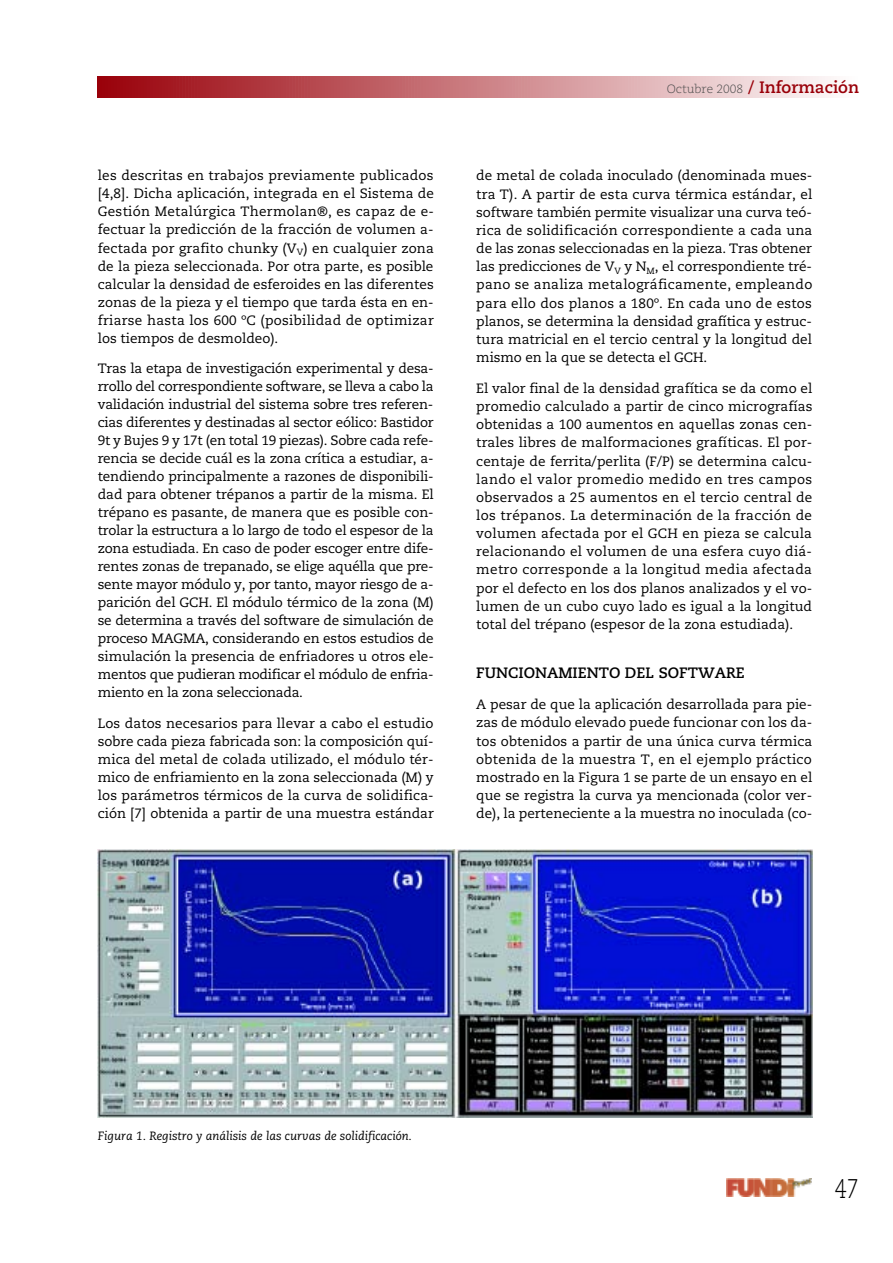
<style>
.page{position:relative;width:893px;height:1263px;background:#fff}
.page>*{position:absolute;margin:0;border:0;box-sizing:border-box;transform-origin:0 0}
.t1{font:300 27px "Caecilia";color:#000;scale:.8 1}
.t2{font:700 16.5px "Caecilia";color:#990009}
.t3{font:700 15px "Caecilia";color:#000}
.t4{font:13.5px/18px "Caecilia";color:#000;text-align:justify}
.t5{font:italic 12px "Caecilia";color:#000}
.s1{font-weight:300;font-size:12px;color:#4d4d4d}
</style>
<div class="page">
<svg style="left:98px;top:77px;width:730px;height:21px;background:#c97a7f"></svg>
<img style="left:726px;top:1178px;width:85px;height:18px">
<img style="left:98px;top:849px;width:714px;height:269px">
<p class="t4" style="left:98px;top:168px;width:338px">les descritas en trabajos previamente publicados [4,8]. Dicha aplicación, integrada en el Sistema de Gestión Metalúrgica Thermolan®, es capaz de e&shy;fectuar la predicción de la fracción de volumen a&shy;fectada por grafito chunky (V<sub>V</sub>) en cualquier zona de la pieza seleccionada. Por otra parte, es posible calcular la densidad de esferoides en las diferentes zonas de la pieza y el tiempo que tarda ésta en en&shy;friarse hasta los 600 ºC (posibilidad de optimizar los tiempos de desmoldeo).</p>
<p class="t4" style="left:98px;top:361px;width:338px">Tras la etapa de investigación experimental y desa&shy;rrollo del correspondiente software, se lleva a cabo la validación industrial del sistema sobre tres referen&shy;cias diferentes y destinadas al sector eólico: Bastidor 9t y Bujes 9 y 17t (en total 19 piezas). Sobre cada refe&shy;rencia se decide cuál es la zona crítica a estudiar, a&shy;tendiendo principalmente a razones de disponibili&shy;dad para obtener trépanos a partir de la misma. El trépano es pasante, de manera que es posible con&shy;trolar la estructura a lo largo de todo el espesor de la zona estudiada. En caso de poder escoger entre dife&shy;rentes zonas de trepanado, se elige aquélla que pre&shy;sente mayor módulo y, por tanto, mayor riesgo de a&shy;parición del GCH. El módulo térmico de la zona (M) se determina a través del software de simulación de proceso MAGMA, considerando en estos estudios de simulación la presencia de enfriadores u otros ele&shy;mentos que pudieran modificar el módulo de enfria&shy;miento en la zona seleccionada.</p>
<p class="t4" style="left:98px;top:716px;width:337px">Los datos necesarios para llevar a cabo el estudio sobre cada pieza fabricada son: la composición quí&shy;mica del metal de colada utilizado, el módulo tér&shy;mico de enfriamiento en la zona seleccionada (M) y los parámetros térmicos de la curva de solidifica&shy;ción [7] obtenida a partir de una muestra estándar</p>
<p class="t2" style="left:667px;top:81px;width:194px"><span class="s1">Octubre 2008</span> / Información</p>
<p class="t4" style="left:476px;top:168px;width:338px">de metal de colada inoculado (denominada mues&shy;tra T). A partir de esta curva térmica estándar, el software también permite visualizar una curva teó&shy;rica de solidificación correspondiente a cada una de las zonas seleccionadas en la pieza. Tras obtener las predicciones de V<sub>V</sub> y N<sub>M</sub>, el correspondiente tré&shy;pano se analiza metalográficamente, empleando para ello dos planos a 180º. En cada uno de estos planos, se determina la densidad grafítica y estruc&shy;tura matricial en el tercio central y la longitud del mismo en la que se detecta el GCH.</p>
<p class="t4" style="left:476px;top:380px;width:338px">El valor final de la densidad grafítica se da como el promedio calculado a partir de cinco micrografías obtenidas a 100 aumentos en aquellas zonas cen&shy;trales libres de malformaciones grafíticas. El por&shy;centaje de ferrita/perlita (F/P) se determina calcu&shy;lando el valor promedio medido en tres campos observados a 25 aumentos en el tercio central de los trépanos. La determinación de la fracción de volumen afectada por el GCH en pieza se calcula relacionando el volumen de una esfera cuyo diá&shy;metro corresponde a la longitud media afectada por el defecto en los dos planos analizados y el vo&shy;lumen de un cubo cuyo lado es igual a la longitud total del trépano (espesor de la zona estudiada).</p>
<p class="t3" style="left:476px;top:667px;width:270px">FUNCIONAMIENTO DEL SOFTWARE</p>
<p class="t4" style="left:476px;top:697px;width:338px">A pesar de que la aplicación desarrollada para pie&shy;zas de módulo elevado puede funcionar con los da&shy;tos obtenidos a partir de una única curva térmica obtenida de la muestra T, en el ejemplo práctico mostrado en la Figura 1 se parte de un ensayo en el que se registra la curva ya mencionada (color ver&shy;de), la perteneciente a la muestra no inoculada (co-</p>
<p class="t5" style="left:98px;top:1131px;width:316px">Figura 1. Registro y análisis de las curvas de solidificación.</p>
<p class="t1" style="left:835px;top:1177px;width:32px">47</p>
</div>
